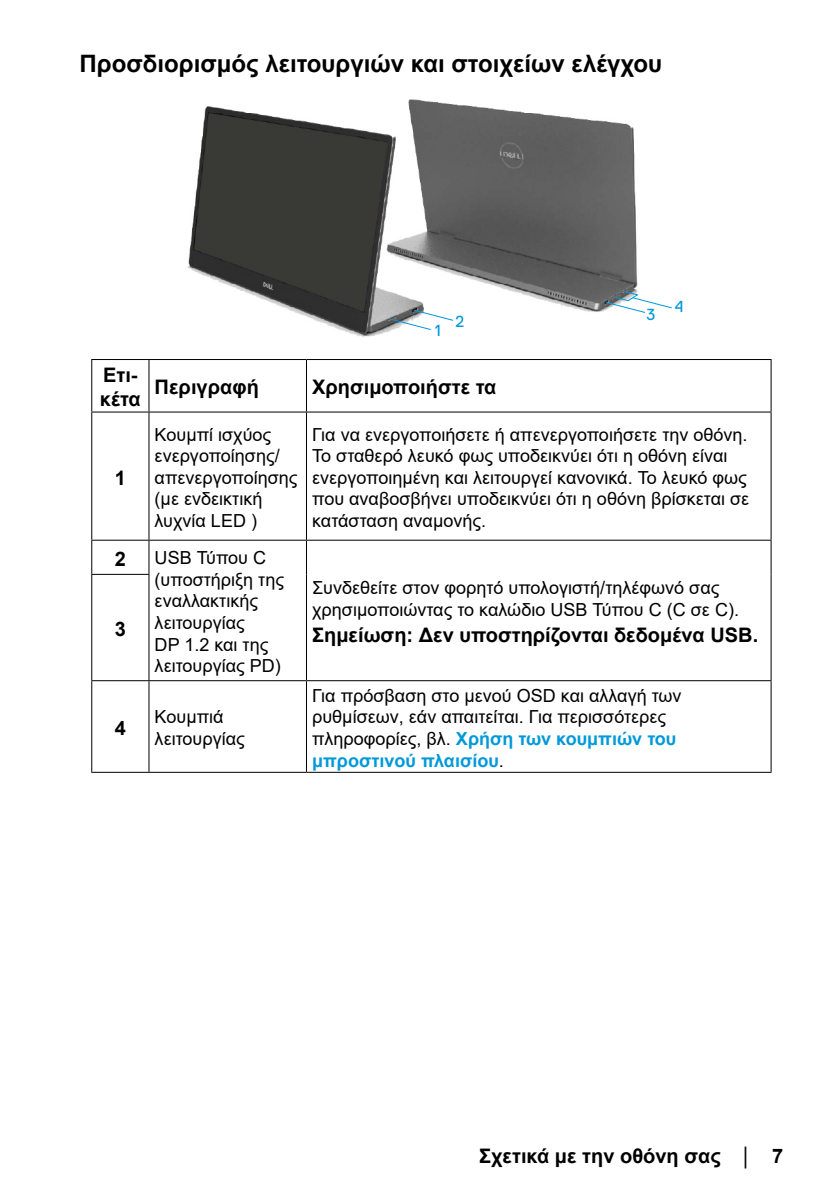
<style>
.page{position:relative;width:840px;height:1191px;background:#fff}
.page>*{position:absolute;margin:0;border:0;box-sizing:border-box;transform-origin:0 0}
.Head2{font:700 24px "Arial";color:#000}
.Note{font:700 20px "Arial";color:#000}
.Callout_Head_10_12{font:700 20px/24px "Arial";color:#000}
.Paragraph_9_10_8{font:18px/21.6px "Arial";color:#000}
.t1{font:16px "Dell Replica";color:#0099d9}
.s1{font-weight:700;color:#0099d9}
.s2{font-weight:400;font-size:18px}
</style>
<div class="page">
<img style="left:188px;top:100px;width:450px;height:237px">
<svg style="left:632px;top:297px;width:39px;height:11px"></svg>
<svg style="left:605px;top:302px;width:39px;height:11px"></svg>
<svg style="left:413px;top:310px;width:40px;height:11px"></svg>
<svg style="left:391px;top:319px;width:39px;height:11px"></svg>
<svg style="left:615px;top:291px;width:22px;height:10px"></svg>
<hr style="left:91px;top:359px;width:58px;height:1px;background:#000">
<hr style="left:91px;top:360px;width:1px;height:51px;background:#000">
<hr style="left:149px;top:359px;width:157px;height:1px;background:#000">
<hr style="left:148px;top:360px;width:1px;height:51px;background:#000">
<hr style="left:306px;top:359px;width:465px;height:1px;background:#000">
<hr style="left:306px;top:360px;width:1px;height:51px;background:#000">
<hr style="left:770px;top:360px;width:1px;height:51px;background:#000">
<hr style="left:91px;top:411px;width:58px;height:1px;background:#000">
<hr style="left:91px;top:412px;width:1px;height:128px;background:#000">
<hr style="left:149px;top:411px;width:157px;height:1px;background:#000">
<hr style="left:148px;top:412px;width:1px;height:128px;background:#000">
<hr style="left:306px;top:411px;width:465px;height:1px;background:#000">
<hr style="left:306px;top:412px;width:1px;height:128px;background:#000">
<hr style="left:770px;top:412px;width:1px;height:128px;background:#000">
<hr style="left:91px;top:540px;width:58px;height:1px;background:#000">
<hr style="left:91px;top:541px;width:1px;height:33px;background:#000">
<hr style="left:149px;top:540px;width:157px;height:1px;background:#000">
<hr style="left:148px;top:541px;width:1px;height:33px;background:#000">
<hr style="left:306px;top:540px;width:465px;height:1px;background:#000">
<hr style="left:306px;top:541px;width:1px;height:33px;background:#000">
<hr style="left:770px;top:541px;width:1px;height:33px;background:#000">
<hr style="left:91px;top:574px;width:58px;height:1px;background:#000">
<hr style="left:91px;top:575px;width:1px;height:105px;background:#000">
<hr style="left:148px;top:575px;width:1px;height:105px;background:#000">
<hr style="left:306px;top:574px;width:1px;height:106px;background:#000">
<hr style="left:770px;top:574px;width:1px;height:106px;background:#000">
<hr style="left:91px;top:680px;width:58px;height:1px;background:#000">
<hr style="left:91px;top:681px;width:1px;height:91px;background:#000">
<hr style="left:149px;top:680px;width:157px;height:1px;background:#000">
<hr style="left:148px;top:681px;width:1px;height:91px;background:#000">
<hr style="left:306px;top:680px;width:465px;height:1px;background:#000">
<hr style="left:306px;top:681px;width:1px;height:91px;background:#000">
<hr style="left:770px;top:681px;width:1px;height:91px;background:#000">
<hr style="left:91px;top:772px;width:58px;height:1px;background:#000">
<hr style="left:149px;top:772px;width:157px;height:1px;background:#000">
<hr style="left:306px;top:772px;width:465px;height:1px;background:#000">
<p class="Head2" style="left:80px;top:46px;width:583px">Προσδιορισμός λειτουργιών και στοιχείων ελέγχου</p>
<p class="t1" style="left:434px;top:322px;width:8px">1</p>
<p class="t1" style="left:455px;top:312px;width:10px">2</p>
<p class="Callout_Head_10_12" style="left:100px;top:363px;width:42px">Ετι&shy;κέτα</p>
<p class="Callout_Head_10_12" style="left:154px;top:375px;width:106px">Περιγραφή</p>
<p class="Callout_Head_10_12" style="left:312px;top:375px;width:186px">Χρησιμοποιήστε τα</p>
<p class="t1" style="left:646px;top:301px;width:39px">3 4</p>
<p class="Callout_Head_10_12" style="left:115px;top:466px;width:13px">1</p>
<p class="Paragraph_9_10_8" style="left:154px;top:423px;width:144px">Κουμπί ισχύος ενεργοποίησης/ απενεργοποίησης</p>
<p class="Paragraph_9_10_8" style="left:154px;top:488px;width:109px">(με ενδεικτική λυχνία LED )</p>
<p class="Paragraph_9_10_8" style="left:312px;top:423px;width:436px">Για να ενεργοποιήσετε ή απενεργοποιήσετε την οθόνη.</p>
<p class="Paragraph_9_10_8" style="left:312px;top:445px;width:438px">Το σταθερό λευκό φως υποδεικνύει ότι η οθόνη είναι ενεργοποιημένη και λειτουργεί κανονικά. Το λευκό φως που αναβοσβήνει υποδεικνύει ότι η οθόνη βρίσκεται σε κατάσταση αναμονής.</p>
<p class="Callout_Head_10_12" style="left:115px;top:547px;width:13px">2</p>
<p class="Paragraph_9_10_8" style="left:154px;top:547px;width:113px">USB Τύπου C</p>
<p class="Paragraph_9_10_8" style="left:154px;top:568px;width:131px">(υποστήριξη της εναλλακτικής λειτουργίας<br>DP 1.2 και της λειτουργίας PD)</p>
<p class="Paragraph_9_10_8" style="left:312px;top:576px;width:428px">Συνδεθείτε στον φορητό υπολογιστή/τηλέφωνό σας χρησιμοποιώντας το καλώδιο USB Τύπου C (C σε C).</p>
<p class="Callout_Head_10_12" style="left:115px;top:617px;width:13px">3</p>
<p class="Note" style="left:312px;top:621px;width:447px">Σημείωση: Δεν υποστηρίζονται δεδομένα USB.</p>
<p class="Callout_Head_10_12" style="left:115px;top:716px;width:13px">4</p>
<p class="Paragraph_9_10_8" style="left:154px;top:706px;width:92px">Κουμπιά λειτουργίας</p>
<p class="Paragraph_9_10_8" style="left:312px;top:684px;width:371px">Για πρόσβαση στο μενού OSD και αλλαγή των ρυθμίσεων, εάν απαιτείται. Για περισσότερες πληροφορίες, βλ. <span class="s1">Χρήση των κουμπιών του μπροστινού πλαισίου</span>.</p>
<p class="Note" style="left:479px;top:1141px;width:305px">Σχετικά με την οθόνη σας <span class="s2">│</span> 7</p>
</div>
